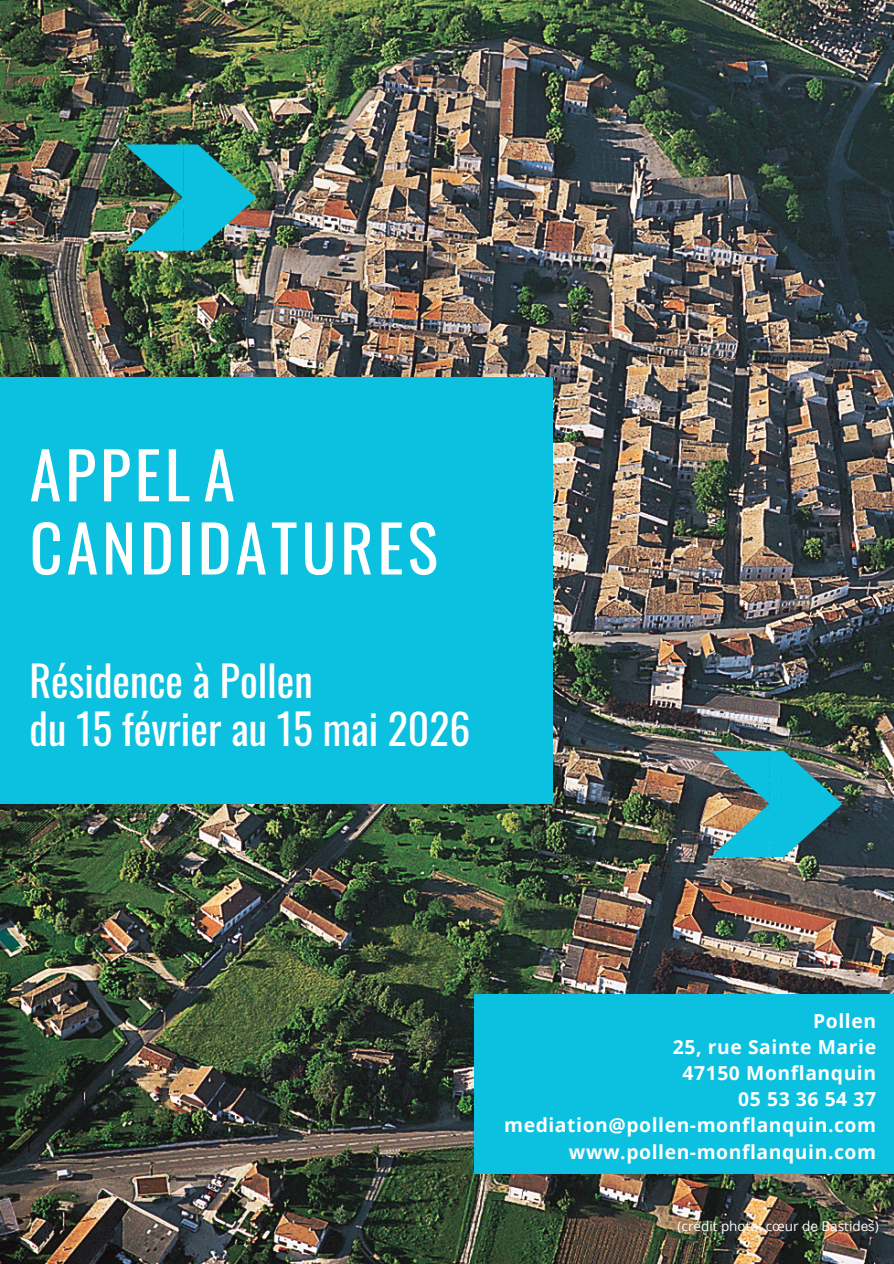
<style>
.page{position:relative;width:894px;height:1264px;background:#fff}
.page>*{position:absolute;margin:0;border:0;box-sizing:border-box;transform-origin:0 0}
.t1{font:64.2px/73.2px "Oswald";letter-spacing:.06em;color:#fff}
.t2{font:41.7px/47.2px "Oswald";color:#fff}
.t3{font:700 19.35px/26.1px "Open Sans";letter-spacing:.03em;color:#fff;text-align:right}
.t4{font:13.5px "Open Sans";color:#fff}
</style>
<div class="page">
<img style="left:0;top:0;width:893px;height:1263px">
<div style="left:0;top:377px;width:552px;height:426px;background:#0cc0df"></div>
<img style="left:125px;top:145px;width:131px;height:105px">
<img style="left:710px;top:751px;width:132px;height:105px">
<div style="left:474px;top:994px;width:419px;height:180px;background:#0cc0df"></div>
<p class="t1" style="left:30px;top:435px;width:409px">APPEL A<br>CANDIDATURES</p>
<p class="t2" style="left:30px;top:655px;width:442px">Résidence à Pollen<br>du 15 février au 15 mai 2026</p>
<h2 class="t3" style="left:504px;top:1007px;width:373px">Pollen<br>25, rue Sainte Marie<br>47150 Monflanquin<br>05 53 36 54 37 mediation@pollen-monflanquin.com www.pollen-monflanquin.com</h2>
<h1 class="t4" style="left:677px;top:1216px;width:202px">(crédit photo: cœur de Bastides)</h1>
</div>
